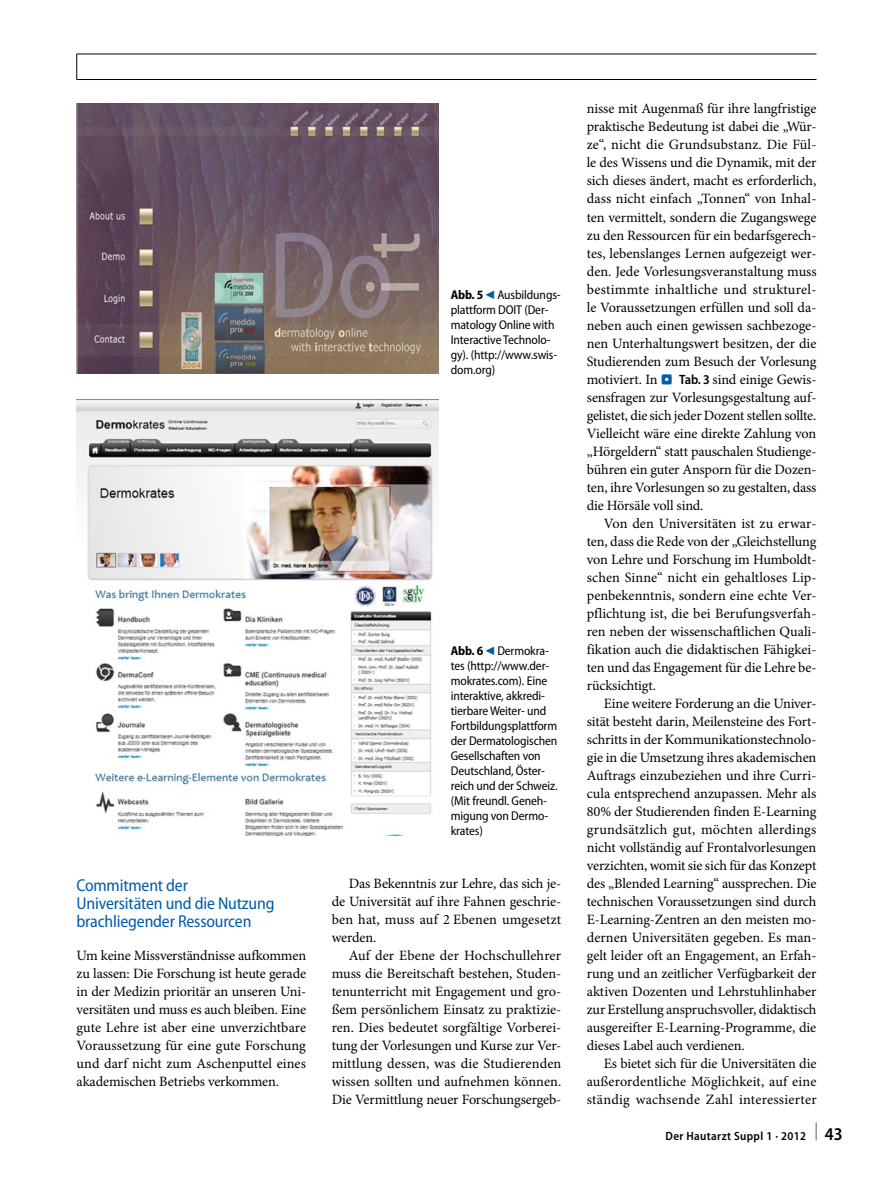
<style>
.page{position:relative;width:893px;height:1187px;background:#fff}
.page>*{position:absolute;margin:0;border:0;box-sizing:border-box;transform-origin:0 0}
._013_u2{font:semi-condensed 17.25px/18px "Myriad Pro";letter-spacing:-.01em;color:#005ba9}
._010_fliesstext_mit{font:14.25px/18px "Minion Pro";letter-spacing:-.01em;color:#000;text-align:justify}
._010_fliesstext_ohne{font:14.25px/18px "Minion Pro";letter-spacing:-.01em;color:#000;text-align:justify}
._024_abb_legende{font:semi-condensed 12.75px/15px "Myriad Pro";letter-spacing:-.01em;color:#000}
.t1{font:600 semi-condensed 12px "Myriad Pro";letter-spacing:.03em;color:#000}
.s1{font-weight:700}
.s2{font-family:"S Buttons";font-stretch:normal;font-size:14.25px;color:#005ca7}
.s3{font-family:"S Buttons";font-size:13.5px;color:#005ca7}
.s4{font-family:"Myriad Pro";font-weight:600;font-stretch:semi-condensed;font-size:13.5px}
.s5{font-size:18px}
</style>
<div class="page">
<img style="left:77px;top:104px;width:361px;height:270px">
<img style="left:77px;top:399px;width:361px;height:436px">
<hr style="left:77px;top:79px;width:739px;height:1px;background:#000">
<svg style="left:76px;top:54px;width:1px;height:25px"></svg>
<hr style="left:77px;top:54px;width:739px;height:1px;background:#000">
<p class="_013_u2" style="left:77px;top:876px;width:199px">Commitment der<br>Universitäten und die Nutzung brachliegender Ressourcen</p>
<p class="_010_fliesstext_ohne" style="left:77px;top:946px;width:231px">Um keine Missverständnisse aufkommen zu lassen: Die Forschung ist heute gerade in der Medizin prioritär an unseren Uni&shy;versitäten und muss es auch bleiben. Eine gute Lehre ist aber eine unverzichtbare Voraussetzung für eine gute Forschung und darf nicht zum Aschenputtel eines akademischen Betriebs verkommen.</p>
<p class="_024_abb_legende" style="left:451px;top:287px;width:111px"><span class="s1">Abb. 5</span><span class="s2">9</span>Ausbildungs&shy;plattform DOIT (Der&shy;matology Online with<br>Interactive Technolo&shy;gy). (http://www.swis&shy;dom.org)</p>
<p class="_024_abb_legende" style="left:451px;top:643px;width:108px"><span class="s1">Abb. 6</span><span class="s2">9</span>Dermokra&shy;tes (http://www.der&shy;mokrates.com). Eine interaktive, akkredi&shy;tierbare Weiter- und<br>Fortbildungsplattform der Dermatologischen<br>Gesellschaften von<br>Deutschland, Öster&shy;reich und der Schweiz. (Mit freundl. Geneh&shy;migung von Dermo&shy;krates)</p>
<p class="_010_fliesstext_mit" style="left:332px;top:874px;width:231px;text-indent:17px">Das Bekenntnis zur Lehre, das sich je&shy;de Universität auf ihre Fahnen geschrie&shy;ben hat, muss auf 2 Ebenen umgesetzt werden.</p>
<p class="_010_fliesstext_mit" style="left:332px;top:946px;width:231px;text-indent:17px">Auf der Ebene der Hochschullehrer muss die Bereitschaft bestehen, Studen&shy;tenunterricht mit Engagement und gro&shy;ßem persönlichem Einsatz zu praktizie&shy;ren. Dies bedeutet sorgfältige Vorberei&shy;tung der Vorlesungen und Kurse zur Ver&shy;mittlung dessen, was die Studierenden wissen sollten und aufnehmen können.<br>Die Vermittlung neuer Forschungsergeb-</p>
<p class="_010_fliesstext_mit" style="left:587px;top:100px;width:231px">nisse mit Augenmaß für ihre langfristige praktische Bedeutung ist dabei die „Wür&shy;ze“, nicht die Grundsubstanz. Die Fül&shy;le des Wissens und die Dynamik, mit der sich dieses ändert, macht es erforderlich, dass nicht einfach „Tonnen“ von Inhal&shy;ten vermittelt, sondern die Zugangswege zu den Ressourcen für ein bedarfsgerech&shy;tes, lebenslanges Lernen aufgezeigt wer&shy;den. Jede Vorlesungsveranstaltung muss bestimmte inhaltliche und strukturel&shy;le Voraussetzungen erfüllen und soll da&shy;neben auch einen gewissen sachbezoge&shy;nen Unterhaltungswert besitzen, der die Studierenden zum Besuch der Vorlesung motiviert. In <span class="s3">.</span> <span class="s4">Tab. 3</span> sind einige Gewis&shy;sensfragen zur Vorlesungsgestaltung auf&shy;gelistet, die sich jeder Dozent stellen sollte.<br>Vielleicht wäre eine direkte Zahlung von „Hörgeldern“ statt pauschalen Studienge&shy;bühren ein guter Ansporn für die Dozen&shy;ten, ihre Vorlesungen so zu gestalten, dass die Hörsäle voll sind.</p>
<p class="_010_fliesstext_mit" style="left:587px;top:514px;width:231px;text-indent:17px">Von den Universitäten ist zu erwar&shy;ten, dass die Rede von der „Gleichstellung von Lehre und Forschung im Humboldt&shy;schen Sinne“ nicht ein gehaltloses Lip&shy;penbekenntnis, sondern eine echte Ver&shy;pflichtung ist, die bei Berufungsverfah&shy;ren neben der wissenschaftlichen Quali&shy;fikation auch die didaktischen Fähigkei&shy;ten und das Engagement für die Lehre be&shy;rücksichtigt.</p>
<p class="_010_fliesstext_mit" style="left:587px;top:694px;width:231px;text-indent:17px">Eine weitere Forderung an die Univer&shy;sität besteht darin, Meilensteine des Fort&shy;schritts in der Kommunikationstechnolo&shy;gie in die Umsetzung ihres akademischen Auftrags einzubeziehen und ihre Curri&shy;cula entsprechend anzupassen. Mehr als 80% der Studierenden finden E-Learning grundsätzlich gut, möchten allerdings nicht vollständig auf Frontalvorlesungen verzichten, womit sie sich für das Konzept des „Blended Learning“ aussprechen. Die technischen Voraussetzungen sind durch E-Learning-Zentren an den meisten mo&shy;dernen Universitäten gegeben. Es man&shy;gelt leider oft an Engagement, an Erfah&shy;rung und an zeitlicher Verfügbarkeit der aktiven Dozenten und Lehrstuhlinhaber zur Erstellung anspruchsvoller, didaktisch ausgereifter E-Learning-Programme, die dieses Label auch verdienen.</p>
<p class="_010_fliesstext_mit" style="left:587px;top:1054px;width:231px;text-indent:17px">Es bietet sich für die Universitäten die außerordentliche Möglichkeit, auf eine ständig wachsende Zahl interessierter</p>
<p class="t1" style="left:665px;top:1129px;width:179px">Der Hautarzt Suppl 1 · 2012 <sup>|</sup> <span class="s5">43</span></p>
</div>
